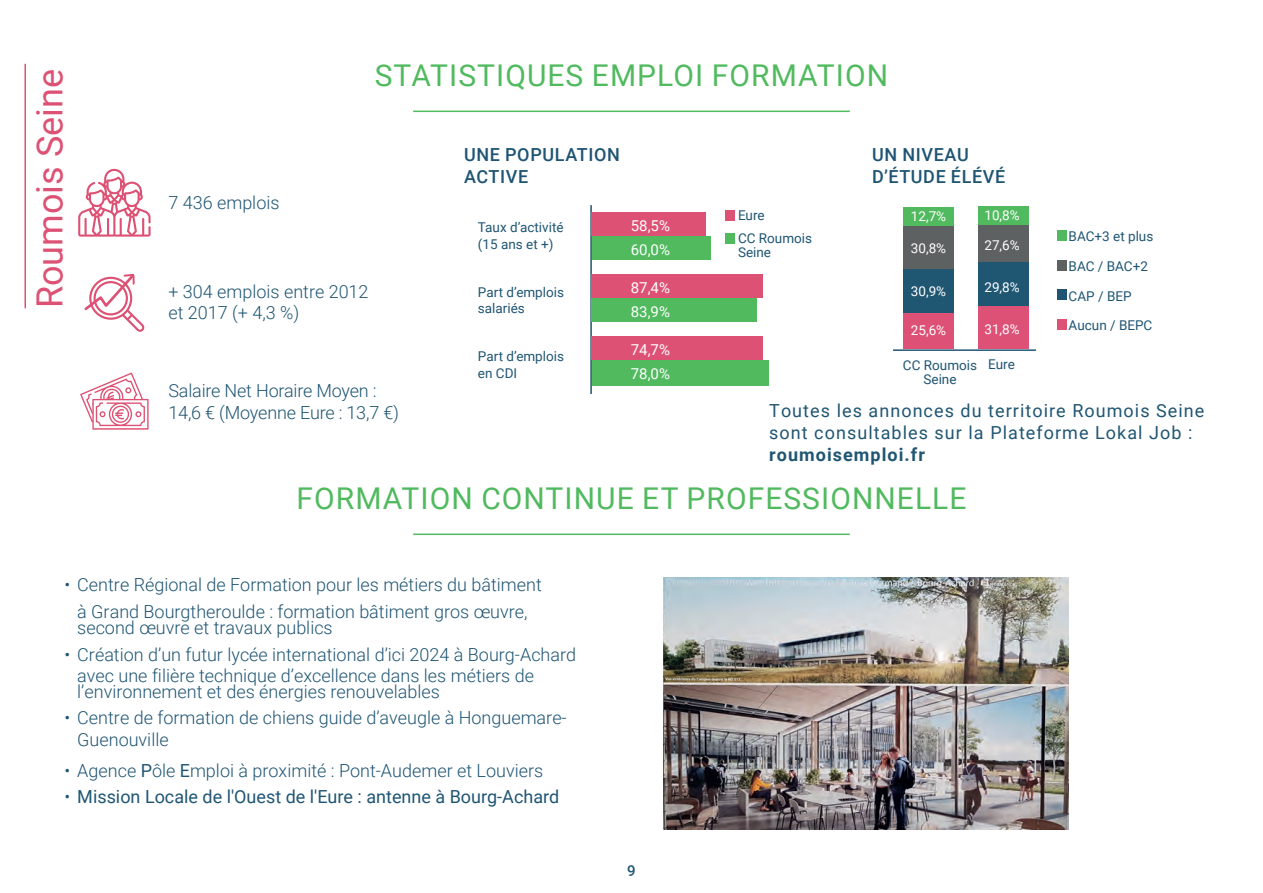
<style>
.page{position:relative;width:1263px;height:893px;background:#fff}
.page>*{position:absolute;margin:0;border:0;box-sizing:border-box;transform-origin:0 0}
.t1{font:36px "Roboto";color:#dd5274}
.t2{font:30px "Roboto";letter-spacing:.035em;color:#51ba5f}
.t3{font:300 18px/21.6px "Roboto";color:#1f5573}
.t4{font:18px/21.6px "Roboto";letter-spacing:.06em;color:#205673}
.t5{font:18px "Roboto";color:#1f5573}
.t6{font:500 18px/21.6px "Roboto";letter-spacing:.035em;color:#1f5573}
.t7{font:700 18px "Roboto";letter-spacing:.06em;color:#205673}
.t8{font:15px/24px "Roboto";color:#fff}
.t9{font:500 15px "Roboto";color:#1f5573}
.t10{font:13.5px/16.2px "Roboto";color:#1f5573}
.t11{font:13.5px "Roboto";color:#fff}
.s1{font-weight:400}
.s2{font-weight:300}
</style>
<div class="page">
<hr style="left:24px;top:64px;width:2px;height:244px;background:#dd5274">
<img style="left:663px;top:577px;width:405px;height:252px">
<svg style="left:78px;top:169px;width:73px;height:68px"></svg>
<svg style="left:84px;top:273px;width:60px;height:59px"></svg>
<svg style="left:80px;top:372px;width:69px;height:58px"></svg>
<hr style="left:413px;top:111px;width:437px;height:1px;background:#51ba5f">
<hr style="left:413px;top:534px;width:437px;height:1px;background:#51ba5f">
<hr style="left:590px;top:205px;width:2px;height:189px;background:#1f5573">
<div style="left:592px;top:213px;width:114px;height:23px;background:#dd5274"></div>
<div style="left:592px;top:237px;width:118px;height:23px;background:#51ba5f"></div>
<div style="left:725px;top:210px;width:10px;height:11px;background:#dd5274"></div>
<div style="left:725px;top:233px;width:10px;height:11px;background:#51ba5f"></div>
<div style="left:592px;top:274px;width:171px;height:24px;background:#dd5274"></div>
<div style="left:592px;top:298px;width:165px;height:24px;background:#51ba5f"></div>
<div style="left:592px;top:336px;width:171px;height:24px;background:#dd5274"></div>
<div style="left:592px;top:360px;width:177px;height:26px;background:#51ba5f"></div>
<hr style="left:893px;top:349px;width:143px;height:2px;background:#1f5573">
<div style="left:903px;top:311px;width:50px;height:38px;background:#dd5176"></div>
<div style="left:978px;top:306px;width:50px;height:43px;background:#dd5176"></div>
<div style="left:1057px;top:319px;width:9px;height:11px;background:#dd5274"></div>
<div style="left:1057px;top:289px;width:9px;height:11px;background:#1f5573"></div>
<div style="left:903px;top:269px;width:50px;height:43px;background:#1f5773"></div>
<div style="left:978px;top:262px;width:50px;height:44px;background:#1f5773"></div>
<div style="left:903px;top:226px;width:50px;height:43px;background:#5d6162"></div>
<div style="left:1057px;top:261px;width:9px;height:10px;background:#5d6162"></div>
<div style="left:978px;top:224px;width:50px;height:38px;background:#5d6162"></div>
<div style="left:903px;top:207px;width:50px;height:19px;background:#51ba5f"></div>
<div style="left:978px;top:206px;width:50px;height:18px;background:#51ba5f"></div>
<div style="left:1057px;top:231px;width:9px;height:10px;background:#51ba5f"></div>
<h1 class="t1" style="left:24px;top:308px;width:241px;rotate:-90deg">Roumois Seine</h1>
<h2 class="t2" style="left:375px;top:55px;width:515px">STATISTIQUES EMPLOI FORMATION</h2>
<p class="t6" style="left:464px;top:143px;width:157px">UNE POPULATION<br>ACTIVE</p>
<p class="t6" style="left:872px;top:143px;width:135px">UN NIVEAU<br>D’ÉTUDE ÉLÉVÉ</p>
<p class="t10" style="left:478px;top:219px;width:87px">Taux d’activité (15 ans et +)</p>
<p class="t10" style="left:478px;top:283px;width:88px">Part d’emplois salariés</p>
<p class="t10" style="left:478px;top:348px;width:88px">Part d’emplois en CDI</p>
<p class="t3" style="left:168px;top:192px;width:113px">7 436 emplois</p>
<p class="t8" style="left:631px;top:213px;width:41px">58,5%<br>60,0%</p>
<p class="t10" style="left:738px;top:203px;width:76px;line-height:23.1px">Eure<br>CC Roumois</p>
<p class="t11" style="left:984px;top:206px;width:37px">10,8%</p>
<p class="t11" style="left:984px;top:236px;width:37px">27,6%</p>
<p class="t11" style="left:984px;top:277px;width:37px">29,8%</p>
<p class="t11" style="left:984px;top:320px;width:37px">31,8%</p>
<p class="t11" style="left:911px;top:207px;width:37px">12,7%</p>
<p class="t11" style="left:911px;top:239px;width:37px">30,8%</p>
<p class="t11" style="left:911px;top:282px;width:37px">30,9%</p>
<p class="t11" style="left:911px;top:320px;width:37px">25,6%</p>
<p class="t10" style="left:1069px;top:221px;width:86px;line-height:29.2px">BAC+3 et plus<br>BAC / BAC+2</p>
<p class="t10" style="left:1069px;top:281px;width:85px;line-height:29.2px">CAP / BEP<br>Aucun / BEPC</p>
<p class="t10" style="left:738px;top:244px;width:35px">Seine</p>
<p class="t8" style="left:631px;top:275px;width:41px">87,4%<br>83,9%</p>
<p class="t8" style="left:631px;top:337px;width:41px">74,7%<br>78,0%</p>
<p class="t3" style="left:168px;top:280px;width:202px">+ 304 emplois entre 2012 et 2017 (+ 4,3 %)</p>
<p class="t10" style="left:923px;top:358px;width:93px;line-height:13.5px;text-indent:-21px">CC Roumois Eure<br>Seine</p>
<p class="t3" style="left:168px;top:379px;width:232px">Salaire Net Horaire Moyen :<br>14,6 € (Moyenne Eure : 13,7 €)</p>
<p class="t4" style="left:769px;top:399px;width:437px">Toutes les annonces du territoire Roumois Seine sont consultables sur la Plateforme Lokal Job :</p>
<p class="t7" style="left:769px;top:441px;width:157px">roumoisemploi.fr</p>
<h2 class="t2" style="left:296px;top:478px;width:671px">FORMATION CONTINUE ET PROFESSIONNELLE</h2>
<p class="t3" style="left:65px;top:570px;width:479px;line-height:27px;text-align:center">• Centre Régional de Formation pour les métiers du bâtiment à Grand Bourgtheroulde : formation bâtiment gros œuvre,</p>
<p class="t3" style="left:77px;top:616px;width:257px">second œuvre et travaux publics</p>
<p class="t3" style="left:77px;top:643px;width:500px;text-indent:-13px">• Création d’un futur lycée international d’ici 2024 à Bourg-Achard avec une filière technique d’excellence dans les métiers de</p>
<p class="t3" style="left:77px;top:680px;width:364px">l’environnement et des énergies renouvelables</p>
<p class="t3" style="left:77px;top:706px;width:491px;text-indent:-13px">• Centre de formation de chiens guide d’aveugle à Honguemare-<br>Guenouville</p>
<p class="t3" style="left:65px;top:759px;width:480px">• Agence <span class="s1">P</span>ôle <span class="s1">E</span>mploi à proximité : Pont-Audemer et Louviers</p>
<p class="t5" style="left:65px;top:784px;width:496px"><span class="s2">•</span> Mission Locale de l'Ouest de l'Eure : antenne à Bourg-Achard</p>
<p class="t9" style="left:627px;top:860px;width:10px">9</p>
</div>
